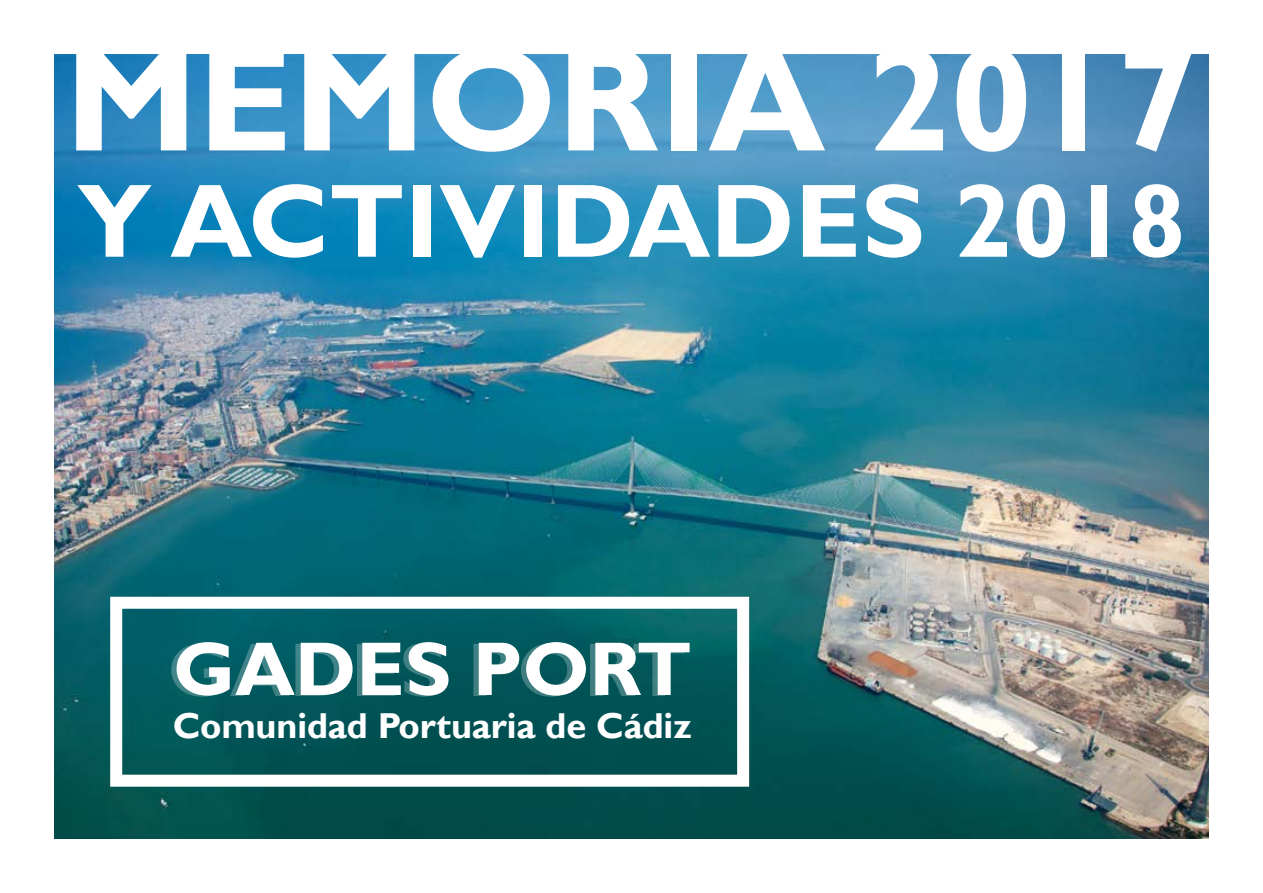
<style>
.page{position:relative;width:1263px;height:893px;background:#fff}
.page>*{position:absolute;margin:0;border:0;box-sizing:border-box;transform-origin:0 0}
.t1{font:700 150px "Gill Sans";color:#fff}
.t2{font:700 105px "Gill Sans";color:#fff}
.t3{font:700 76.5px "Gill Sans";color:#fff}
.t4{font:700 36px "Gill Sans";letter-spacing:-.005em;color:#fff}
</style>
<div class="page">
<img style="left:54px;top:54px;width:1155px;height:785px">
<div style="left:110px;top:597px;width:639px;height:190px;border:12px solid #fff"></div>
<p class="t1" style="left:65px;top:10px;width:1135px">MEMORIA 2017</p>
<p class="t2" style="left:77px;top:158px;width:1110px">Y ACTIVIDADES 2018</p>
<p class="t3" style="left:173px;top:623px;width:520px">GADES PORT</p>
<p class="t4" style="left:173px;top:704px;width:521px">Comunidad Portuaria de Cádiz</p>
</div>
